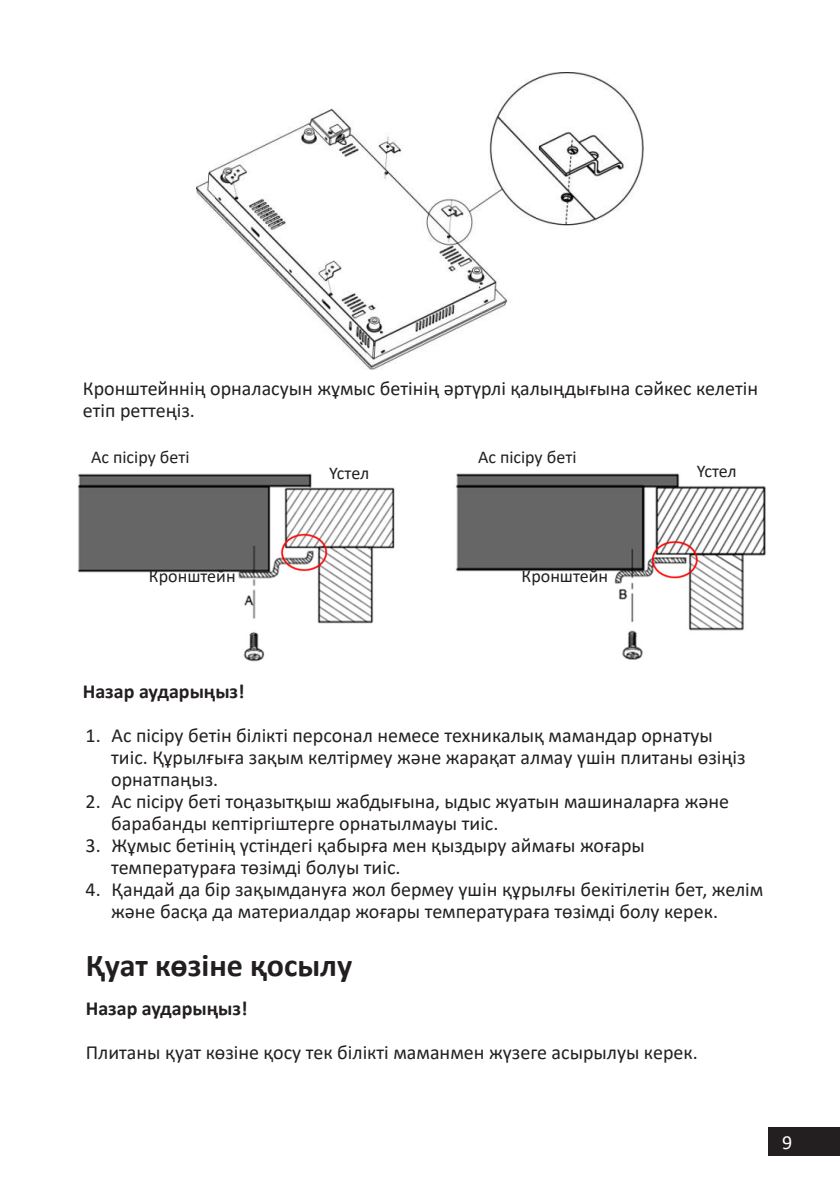
<style>
.page{position:relative;width:840px;height:1191px;background:#fff}
.page>*{position:absolute;margin:0;border:0;box-sizing:border-box;transform-origin:0 0}
.Заголовок_16{font:700 32px "Calibri";color:#231f20}
.t1{font:20px/22px "Calibri";color:#231f20}
.t2{font:700 20px "Calibri";color:#231f20}
.t3{font:20px "Calibri";color:#fff}
.t4{font:18px "Calibri";color:#231f20}
</style>
<div class="page">
<div style="left:767px;top:1126px;width:72px;height:29px;background:#231f20"></div>
<img style="left:196px;top:72px;width:447px;height:297px">
<img style="left:77px;top:473px;width:689px;height:189px">
<p class="t1" style="left:83px;top:377px;width:676px">Кронштейннің орналасуын жұмыс бетінің әртүрлі қалыңдығына сәйкес келетін етіп реттеңіз.</p>
<p class="t4" style="left:91px;top:444px;width:100px">Ас пісіру беті</p>
<p class="t4" style="left:149px;top:563px;width:88px">Кронштейн</p>
<p class="t4" style="left:477px;top:444px;width:100px">Ас пісіру беті</p>
<p class="t4" style="left:329px;top:460px;width:42px">Үстел</p>
<p class="t4" style="left:696px;top:458px;width:42px">Үстел</p>
<p class="t4" style="left:521px;top:563px;width:88px">Кронштейн</p>
<p class="t2" style="left:83px;top:677px;width:163px">Назар аударыңыз!</p>
<p class="t1" style="left:111px;top:723px;width:635px;text-indent:-26px">1. Ас пісіру бетін білікті персонал немесе техникалық мамандар орнатуы тиіс. Құрылғыға зақым келтірмеу және жарақат алмау үшін плитаны өзіңіз орнатпаңыз.</p>
<p class="t1" style="left:111px;top:789px;width:619px;text-indent:-26px">2. Ас пісіру беті тоңазытқыш жабдығына, ыдыс жуатын машиналарға және барабанды кептіргіштерге орнатылмауы тиіс.</p>
<p class="t1" style="left:111px;top:833px;width:535px;text-indent:-26px">3. Жұмыс бетінің үстіндегі қабырға мен қыздыру аймағы жоғары температураға төзімді болуы тиіс.</p>
<p class="t1" style="left:111px;top:877px;width:653px;text-indent:-26px">4. Қандай да бір зақымдануға жол бермеу үшін құрылғы бекітілетін бет, желім және басқа да материалдар жоғары температураға төзімді болу керек.</p>
<p class="Заголовок_16" style="left:86px;top:942px;width:268px">Қуат көзіне қосылу</p>
<p class="t2" style="left:86px;top:993px;width:163px">Назар аударыңыз!</p>
<p class="t1" style="left:86px;top:1040px;width:613px">Плитаны қуат көзіне қосу тек білікті маманмен жүзеге асырылуы керек.</p>
<p class="t3" style="left:781px;top:1128px;width:12px">9</p>
</div>
